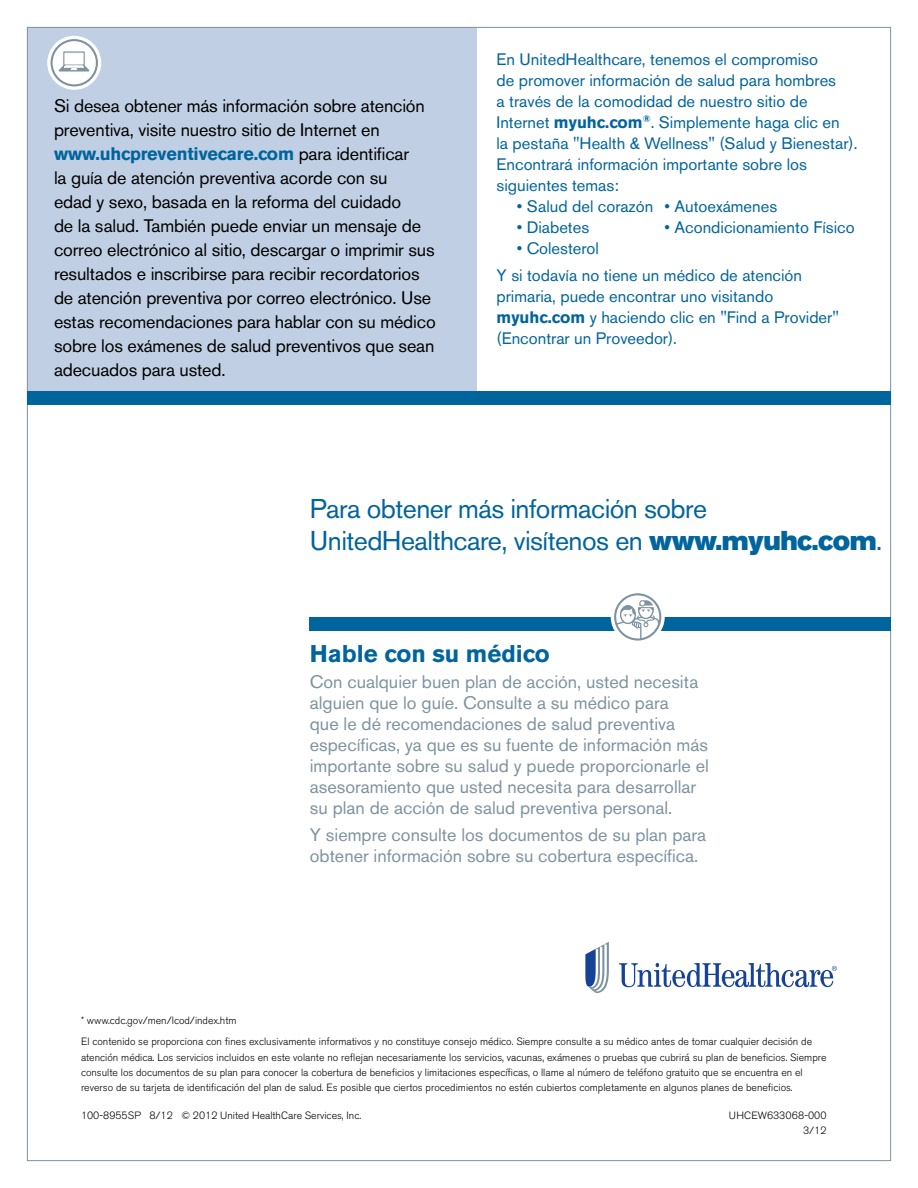
<style>
.page{position:relative;width:918px;height:1188px;background:#fff}
.page>*{position:absolute;margin:0;border:0;box-sizing:border-box;transform-origin:0 0}
.t1{font:27px/32.4px "Akzidenz Grotesk BE";letter-spacing:-.02em;color:#00649d}
.t2{font:700 24px "Akzidenz Grotesk BE";color:#00649d}
.t3{font:18px/24px "Akzidenz Grotesk BE";letter-spacing:-.01em;color:#000}
.t4{font:18px/21px "Akzidenz Grotesk BE";color:#7e929f}
.t5{font:16.5px/21px "Akzidenz Grotesk BE";color:#00649d}
.t6{font:300 10.5px/15px "Akzidenz Grotesk BE";color:#000}
.s1{font-weight:700;color:#00649d}
.s2{font-weight:700}
.s3{font-family:"Akzidenz Grotesk BE Super"}
</style>
<div class="page">
<div style="left:27px;top:27px;width:450px;height:365px;background:#c0cfe3"></div>
<svg style="left:619px;top:963px;width:218px;height:24px"></svg>
<svg style="left:585px;top:942px;width:24px;height:51px"></svg>
<div style="left:310px;top:617px;width:581px;height:13px;background:#00649d"></div>
<div style="left:611px;top:590px;width:54px;height:54px;background:#fff;border-radius:50%"></div>
<svg style="left:614px;top:593px;width:47px;height:48px"></svg>
<div style="left:27px;top:392px;width:864px;height:13px;background:#00649d"></div>
<div style="left:47px;top:36px;width:54px;height:54px;border:7px solid #fff;border-radius:50%"></div>
<svg style="left:51px;top:39px;width:47px;height:47px;background:#dee3e8"></svg>
<p class="t3" style="left:54px;top:94px;width:383px">Si desea obtener más información sobre atención preventiva, visite nuestro sitio de Internet en <span class="s1">www.uhcpreventivecare.com</span> para identificar<br>la guía de atención preventiva acorde con su<br>edad y sexo, basada en la reforma del cuidado<br>de la salud. También puede enviar un mensaje de correo electrónico al sitio, descargar o imprimir sus resultados e inscribirse para recibir recordatorios de atención preventiva por correo electrónico. Use estas recomendaciones para hablar con su médico sobre los exámenes de salud preventivos que sean adecuados para usted.</p>
<p class="t5" style="left:497px;top:48px;width:362px">En UnitedHealthcare, tenemos el compromiso<br>de promover información de salud para hombres<br>a través de la comodidad de nuestro sitio de Internet <span class="s2">myuhc.com</span><sup>®</sup>. Simplemente haga clic en<br>la pestaña "Health &amp; Wellness" (Salud y Bienestar).<br>Encontrará información importante sobre los siguientes temas:</p>
<h3 class="t5" style="left:517px;top:195px;width:262px">• Salud del corazón • Autoexámenes</h3>
<h3 class="t5" style="left:517px;top:216px;width:74px">• Diabetes</h3>
<h3 class="t5" style="left:665px;top:216px;width:192px">• Acondicionamiento Físico</h3>
<h3 class="t5" style="left:497px;top:234px;width:307px;line-height:27.8px;text-indent:20px">• Colesterol<br>Y si todavía no tiene un médico de atención</h3>
<h3 class="t5" style="left:497px;top:286px;width:344px">primaria, puede encontrar uno visitando <span class="s2">myuhc.com</span> y haciendo clic en "Find a Provider" (Encontrar un Proveedor).</h3>
<h1 class="t1" style="left:310px;top:492px;width:574px">Para obtener más información sobre<br>UnitedHealthcare, visítenos en <span class="s3">www.myuhc.com</span>.</h1>
<h2 class="t2" style="left:310px;top:640px;width:241px">Hable con su médico</h2>
<p class="t4" style="left:310px;top:672px;width:401px">Con cualquier buen plan de acción, usted necesita alguien que lo guíe. Consulte a su médico para<br>que le dé recomendaciones de salud preventiva específicas, ya que es su fuente de información más importante sobre su salud y puede proporcionarle el asesoramiento que usted necesita para desarrollar su plan de acción de salud preventiva personal.</p>
<h3 class="t4" style="left:310px;top:824px;width:398px">Y siempre consulte los documentos de su plan para obtener información sobre su cobertura específica.</h3>
<p class="t6" style="left:81px;top:1009px;width:733px;line-height:21.8px">* www.cdc.gov/men/lcod/index.htm<br>El contenido se proporciona con fines exclusivamente informativos y no constituye consejo médico. Siempre consulte a su médico antes de tomar cualquier decisión de</p>
<p class="t6" style="left:81px;top:1050px;width:747px">atención médica. Los servicios incluidos en este volante no reflejan necesariamente los servicios, vacunas, exámenes o pruebas que cubrirá su plan de beneficios. Siempre consulte los documentos de su plan para conocer la cobertura de beneficios y limitaciones específicas, o llame al número de teléfono gratuito que se encuentra en el reverso de su tarjeta de identificación del plan de salud. Es posible que ciertos procedimientos no estén cubiertos completamente en algunos planes de beneficios.</p>
<p class="t6" style="left:81px;top:1108px;width:282px">100-8955SP 8/12 © 2012 United HealthCare Services, Inc.</p>
<p class="t6" style="left:729px;top:1108px;width:99px;text-align:right">UHCEW633068-000<br>3/12</p>
</div>
